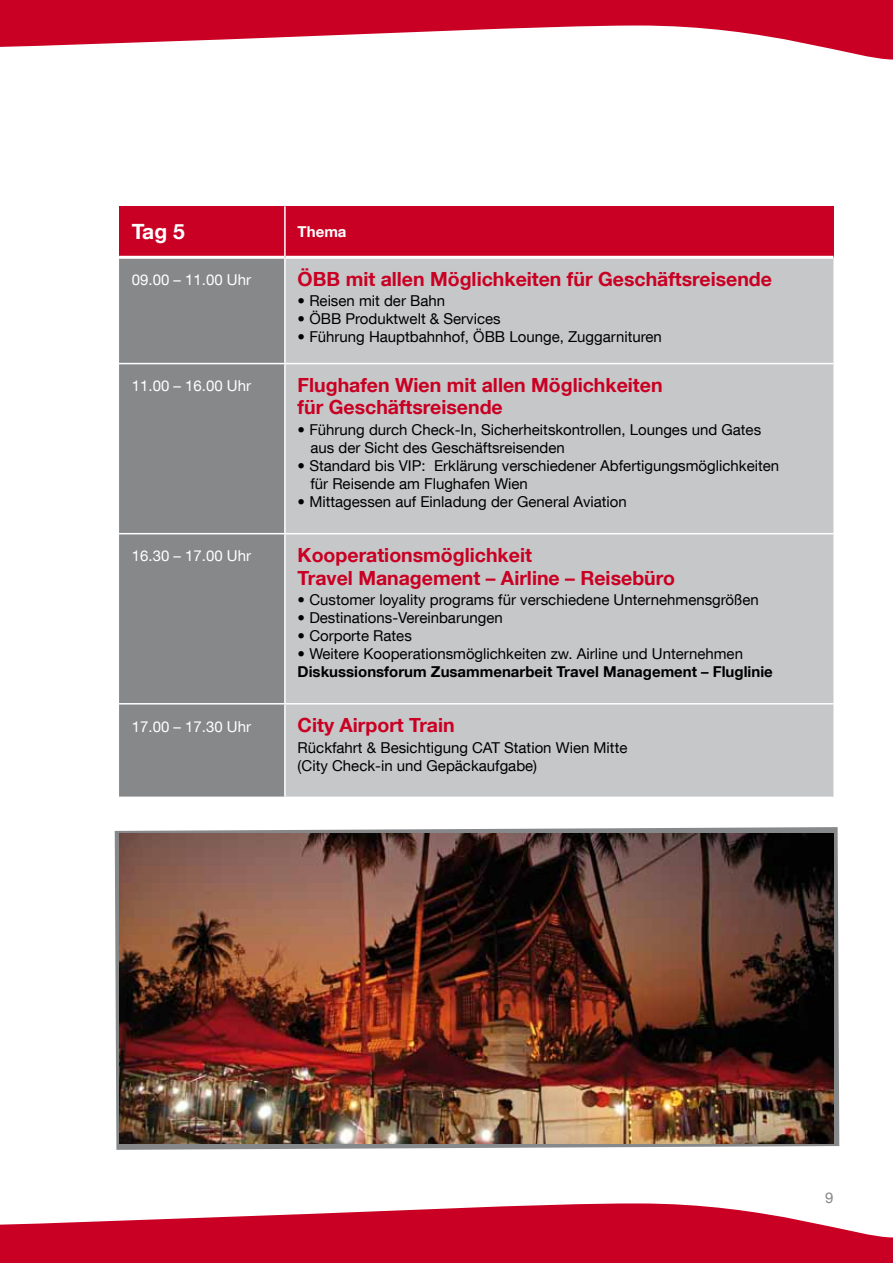
<style>
.page{position:relative;width:893px;height:1263px;background:#fff}
.page>*{position:absolute;margin:0;border:0;box-sizing:border-box;transform-origin:0 0}
.t1{font:700 21px "Helvetica Neue LT Com";color:#fff}
.t2{font:700 19.5px/22.5px "Helvetica Neue LT Com";color:#c90023}
.t3{font:15px/18px "Helvetica Neue LT Com";color:#000}
.t4{font:15px "Helvetica Neue LT Com";color:#fff}
.t5{font:700 15px "Helvetica Neue LT Com";color:#000}
.t6{font:700 15px "Helvetica Neue LT Com";color:#fff}
.t7{font:15px "Helvetica Neue LT Com";color:#87888a}
</style>
<div class="page">
<svg style="left:0;top:0;width:893px;height:60px;fill:#c90023"></svg>
<svg style="left:0;top:1203px;width:893px;height:60px;fill:#c90023"></svg>
<div style="left:119px;top:206px;width:166px;height:51px;background:#c90023"></div>
<div style="left:285px;top:206px;width:548px;height:51px;background:#c90023"></div>
<div style="left:119px;top:259px;width:165px;height:537px;background:#87888a"></div>
<div style="left:286px;top:259px;width:547px;height:537px;background:#c6c7c8"></div>
<hr style="left:119px;top:363px;width:166px;height:1px;background:#fff">
<hr style="left:285px;top:363px;width:548px;height:1px;background:#fff">
<hr style="left:119px;top:533px;width:166px;height:1px;background:#fff">
<hr style="left:285px;top:533px;width:548px;height:1px;background:#fff">
<hr style="left:119px;top:703px;width:166px;height:1px;background:#fff">
<hr style="left:285px;top:703px;width:548px;height:1px;background:#fff">
<hr style="left:119px;top:256px;width:165px;height:3px;background:#fff">
<hr style="left:286px;top:256px;width:547px;height:3px;background:#fff">
<hr style="left:284px;top:206px;width:2px;height:51px;background:#fff">
<svg style="left:115px;top:827px;width:724px;height:323px;fill:#87888a"></svg>
<img style="left:119px;top:833px;width:714px;height:311px">
<h1 class="t1" style="left:132px;top:218px;width:54px">Tag 5</h1>
<p class="t6" style="left:298px;top:222px;width:50px">Thema</p>
<p class="t4" style="left:132px;top:270px;width:121px">09.00 – 11.00 Uhr</p>
<h2 class="t2" style="left:298px;top:267px;width:476px">ÖBB mit allen Möglichkeiten für Geschäftsreisende</h2>
<p class="t3" style="left:298px;top:291px;width:149px">• Reisen mit der Bahn</p>
<p class="t3" style="left:298px;top:309px;width:205px">• ÖBB Produktwelt &amp; Services</p>
<p class="t3" style="left:298px;top:327px;width:366px">• Führung Hauptbahnhof, ÖBB Lounge, Zuggarnituren</p>
<p class="t4" style="left:132px;top:377px;width:121px">11.00 – 16.00 Uhr</p>
<h2 class="t2" style="left:298px;top:373px;width:366px">Flughafen Wien mit allen Möglichkeiten für Geschäftsreisende</h2>
<p class="t3" style="left:310px;top:420px;width:452px;text-indent:-13px">• Führung durch Check-In, Sicherheitskontrollen, Lounges und Gates aus der Sicht des Geschäftsreisenden</p>
<p class="t3" style="left:310px;top:456px;width:470px;text-indent:-13px">• Standard bis VIP: Erklärung verschiedener Abfertigungsmöglichkeiten für Reisende am Flughafen Wien</p>
<p class="t3" style="left:298px;top:492px;width:331px">• Mittagessen auf Einladung der General Aviation</p>
<p class="t4" style="left:132px;top:547px;width:121px">16.30 – 17.00 Uhr</p>
<h2 class="t2" style="left:298px;top:543px;width:379px">Kooperationsmöglichkeit<br>Travel Management – Airline – Reisebüro</h2>
<p class="t3" style="left:298px;top:590px;width:463px">• Customer loyality programs für verschiedene Unternehmensgrößen</p>
<p class="t3" style="left:298px;top:608px;width:207px">• Destinations-Vereinbarungen</p>
<p class="t3" style="left:298px;top:626px;width:116px">• Corporte Rates</p>
<p class="t3" style="left:298px;top:644px;width:447px">• Weitere Kooperationsmöglichkeiten zw. Airline und Unternehmen</p>
<p class="t5" style="left:298px;top:662px;width:477px">Diskussionsforum Zusammenarbeit Travel Management – Fluglinie</p>
<p class="t4" style="left:132px;top:717px;width:121px">17.00 – 17.30 Uhr</p>
<h2 class="t2" style="left:298px;top:713px;width:159px">City Airport Train</h2>
<p class="t3" style="left:298px;top:738px;width:331px">Rückfahrt &amp; Besichtigung CAT Station Wien Mitte (City Check-in und Gepäckaufgabe)</p>
<p class="t7" style="left:825px;top:1189px;width:10px">9</p>
</div>
